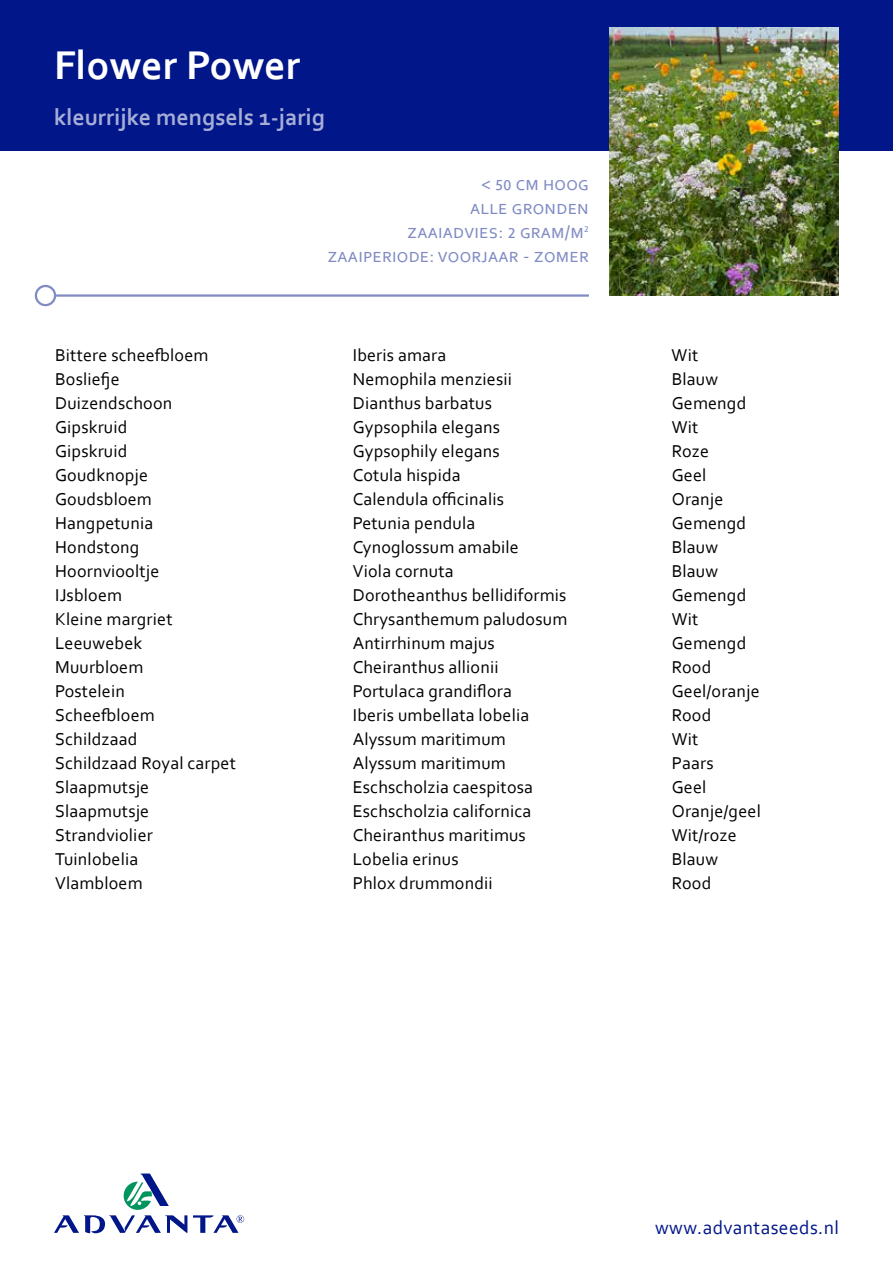
<style>
.page{position:relative;width:893px;height:1263px;background:#fff}
.page>*{position:absolute;margin:0;border:0;box-sizing:border-box;transform-origin:0 0}
.t1{font:700 42px "Corbel";color:#fff}
.t2{font:700 24px "Corbel";color:#a6add6}
.t3{font:19.5px/24px "Corbel";letter-spacing:.01em;color:#808bc4;text-align:right}
.t4{font:19.5px "Corbel";letter-spacing:.02em;color:#001689}
.t5{font:18px "Corbel";letter-spacing:.01em;color:#000}
</style>
<div class="page">
<div style="left:0;top:0;width:893px;height:151px;background:#001689"></div>
<img style="left:609px;top:28px;width:230px;height:268px">
<hr style="left:55px;top:294px;width:534px;height:3px;background:#808bc4">
<div style="left:35px;top:285px;width:21px;height:21px;border:2px solid #808bc4;border-radius:50%"></div>
<svg style="left:54px;top:1173px;width:133px;height:60px"></svg>
<svg style="left:193px;top:1215px;width:51px;height:18px"></svg>
<h1 class="t1" style="left:54px;top:50px;width:248px">Flower Power</h1>
<h2 class="t2" style="left:54px;top:108px;width:273px">kleurrijke mengsels 1-jarig</h2>
<p class="t3" style="left:327px;top:171px;width:263px">&lt; 50 cm hoog<br>alle gronden<br>zaaiadvies: 2 gram/m<sup>2 </sup>zaaiperiode: voorjaar - zomer</p>
<p class="t5" style="left:55px;top:344px;width:155px">Bittere scheefbloem</p>
<p class="t5" style="left:353px;top:344px;width:95px">Iberis amara</p>
<p class="t5" style="left:672px;top:344px;width:28px">Wit</p>
<p class="t5" style="left:55px;top:368px;width:66px">Bosliefje</p>
<p class="t5" style="left:353px;top:368px;width:161px">Nemophila menziesii</p>
<p class="t5" style="left:672px;top:368px;width:48px">Blauw</p>
<p class="t5" style="left:55px;top:392px;width:119px">Duizendschoon</p>
<p class="t5" style="left:353px;top:392px;width:141px">Dianthus barbatus</p>
<p class="t5" style="left:672px;top:392px;width:76px">Gemengd</p>
<p class="t5" style="left:55px;top:416px;width:74px">Gipskruid</p>
<p class="t5" style="left:353px;top:416px;width:149px">Gypsophila elegans</p>
<p class="t5" style="left:672px;top:416px;width:28px">Wit</p>
<p class="t5" style="left:55px;top:440px;width:74px">Gipskruid</p>
<p class="t5" style="left:353px;top:440px;width:149px">Gypsophily elegans</p>
<p class="t5" style="left:672px;top:440px;width:39px">Roze</p>
<p class="t5" style="left:55px;top:464px;width:94px">Goudknopje</p>
<p class="t5" style="left:353px;top:464px;width:109px">Cotula hispida</p>
<p class="t5" style="left:672px;top:464px;width:36px">Geel</p>
<p class="t5" style="left:55px;top:488px;width:98px">Goudsbloem</p>
<p class="t5" style="left:353px;top:488px;width:153px">Calendula officinalis</p>
<p class="t5" style="left:672px;top:488px;width:53px">Oranje</p>
<p class="t5" style="left:55px;top:512px;width:100px">Hangpetunia</p>
<p class="t5" style="left:353px;top:512px;width:124px">Petunia pendula</p>
<p class="t5" style="left:672px;top:512px;width:76px">Gemengd</p>
<p class="t5" style="left:55px;top:536px;width:86px">Hondstong</p>
<p class="t5" style="left:353px;top:536px;width:168px">Cynoglossum amabile</p>
<p class="t5" style="left:672px;top:536px;width:48px">Blauw</p>
<p class="t5" style="left:55px;top:560px;width:106px">Hoornviooltje</p>
<p class="t5" style="left:353px;top:560px;width:102px">Viola cornuta</p>
<p class="t5" style="left:672px;top:560px;width:48px">Blauw</p>
<p class="t5" style="left:55px;top:584px;width:69px">IJsbloem</p>
<p class="t5" style="left:353px;top:584px;width:215px">Dorotheanthus bellidiformis</p>
<p class="t5" style="left:672px;top:584px;width:76px">Gemengd</p>
<p class="t5" style="left:55px;top:608px;width:119px">Kleine margriet</p>
<p class="t5" style="left:353px;top:608px;width:216px">Chrysanthemum paludosum</p>
<p class="t5" style="left:672px;top:608px;width:28px">Wit</p>
<p class="t5" style="left:55px;top:632px;width:89px">Leeuwebek</p>
<p class="t5" style="left:353px;top:632px;width:144px">Antirrhinum majus</p>
<p class="t5" style="left:672px;top:632px;width:76px">Gemengd</p>
<p class="t5" style="left:55px;top:656px;width:90px">Muurbloem</p>
<p class="t5" style="left:353px;top:656px;width:147px">Cheiranthus allionii</p>
<p class="t5" style="left:672px;top:656px;width:41px">Rood</p>
<p class="t5" style="left:55px;top:680px;width:71px">Postelein</p>
<p class="t5" style="left:353px;top:680px;width:161px">Portulaca grandiflora</p>
<p class="t5" style="left:672px;top:680px;width:90px">Geel/oranje</p>
<p class="t5" style="left:55px;top:704px;width:101px">Scheefbloem</p>
<p class="t5" style="left:353px;top:704px;width:178px">Iberis umbellata lobelia</p>
<p class="t5" style="left:672px;top:704px;width:41px">Rood</p>
<p class="t5" style="left:55px;top:728px;width:84px">Schildzaad</p>
<p class="t5" style="left:353px;top:728px;width:155px">Alyssum maritimum</p>
<p class="t5" style="left:672px;top:728px;width:28px">Wit</p>
<p class="t5" style="left:55px;top:752px;width:182px">Schildzaad Royal carpet</p>
<p class="t5" style="left:353px;top:752px;width:155px">Alyssum maritimum</p>
<p class="t5" style="left:672px;top:752px;width:43px">Paars</p>
<p class="t5" style="left:55px;top:776px;width:96px">Slaapmutsje</p>
<p class="t5" style="left:353px;top:776px;width:182px">Eschscholzia caespitosa</p>
<p class="t5" style="left:672px;top:776px;width:36px">Geel</p>
<p class="t5" style="left:55px;top:800px;width:96px">Slaapmutsje</p>
<p class="t5" style="left:353px;top:800px;width:180px">Eschscholzia californica</p>
<p class="t5" style="left:672px;top:800px;width:91px">Oranje/geel</p>
<p class="t5" style="left:55px;top:824px;width:99px">Strandviolier</p>
<p class="t5" style="left:353px;top:824px;width:175px">Cheiranthus maritimus</p>
<p class="t5" style="left:672px;top:824px;width:67px">Wit/roze</p>
<p class="t5" style="left:55px;top:848px;width:85px">Tuinlobelia</p>
<p class="t5" style="left:353px;top:848px;width:107px">Lobelia erinus</p>
<p class="t5" style="left:672px;top:848px;width:48px">Blauw</p>
<p class="t5" style="left:55px;top:872px;width:89px">Vlambloem</p>
<p class="t5" style="left:353px;top:872px;width:142px">Phlox drummondii</p>
<p class="t5" style="left:672px;top:872px;width:41px">Rood</p>
<p class="t4" style="left:655px;top:1216px;width:185px">www.advantaseeds.nl</p>
</div>
